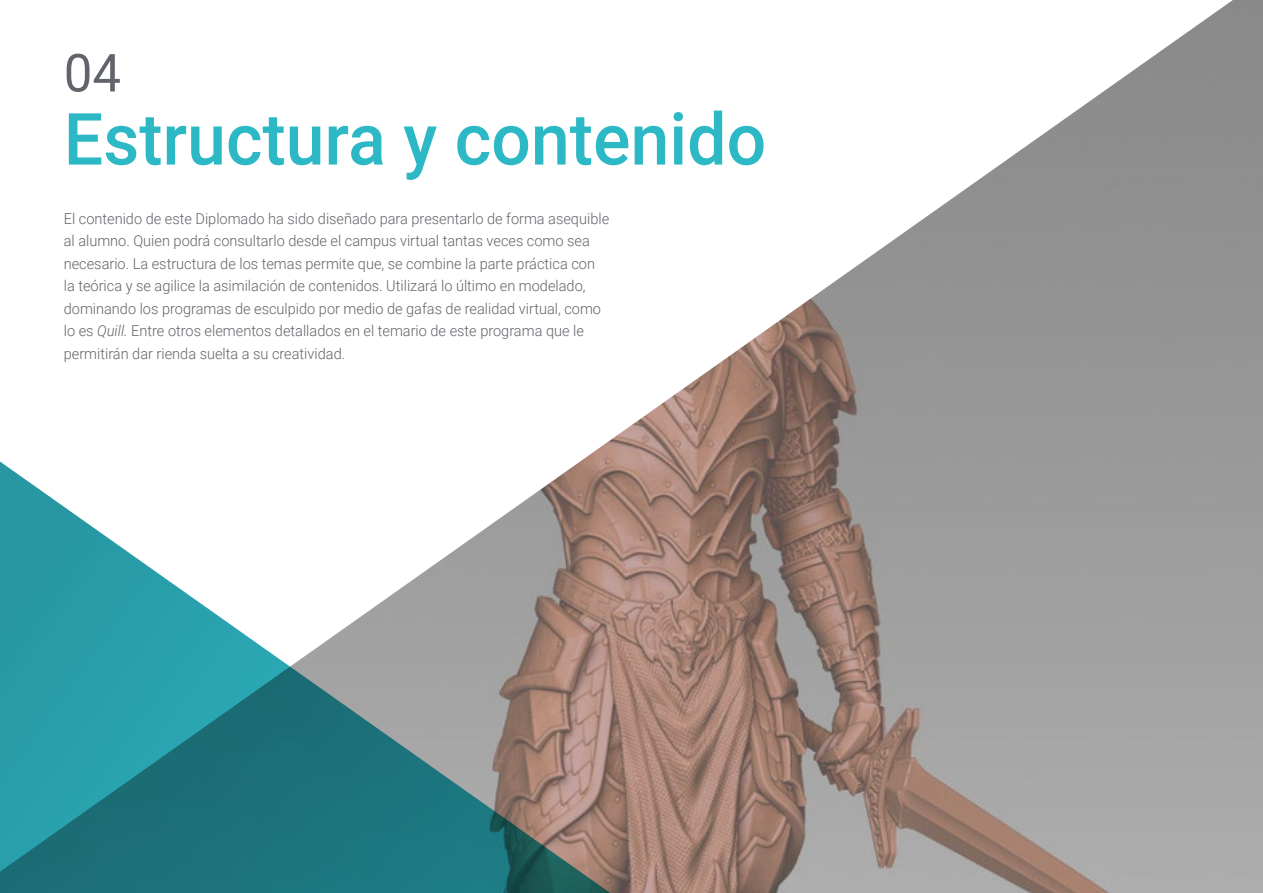
<style>
.page{position:relative;width:1263px;height:893px;background:#fff}
.page>*{position:absolute;margin:0;border:0;box-sizing:border-box;transform-origin:0 0}
.t1{font:500 72px "Roboto";color:#2db8c5}
.t2{font:52.5px "Roboto";color:#61646a}
.t3{font:300 15px/22.5px "Roboto";color:#61646a}
.s1{font-style:italic}
</style>
<div class="page">
<img style="left:602px;top:0;width:661px;height:893px">
<svg style="left:0;top:446px;width:640px;height:447px"></svg>
<h2 class="t2" style="left:64px;top:36px;width:59px">04</h2>
<h1 class="t1" style="left:64px;top:89px;width:704px">Estructura y contenido</h1>
<p class="t3" style="left:64px;top:207px;width:547px">El contenido de este Diplomado ha sido diseñado para presentarlo de forma asequible al alumno. Quien podrá consultarlo desde el campus virtual tantas veces como sea necesario. La estructura de los temas permite que, se combine la parte práctica con la teórica y se agilice la asimilación de contenidos. Utilizará lo último en modelado, dominando los programas de esculpido por medio de gafas de realidad virtual, como lo es <span class="s1">Quill.</span> Entre otros elementos detallados en el temario de este programa que le permitirán dar rienda suelta a su creatividad.</p>
</div>
